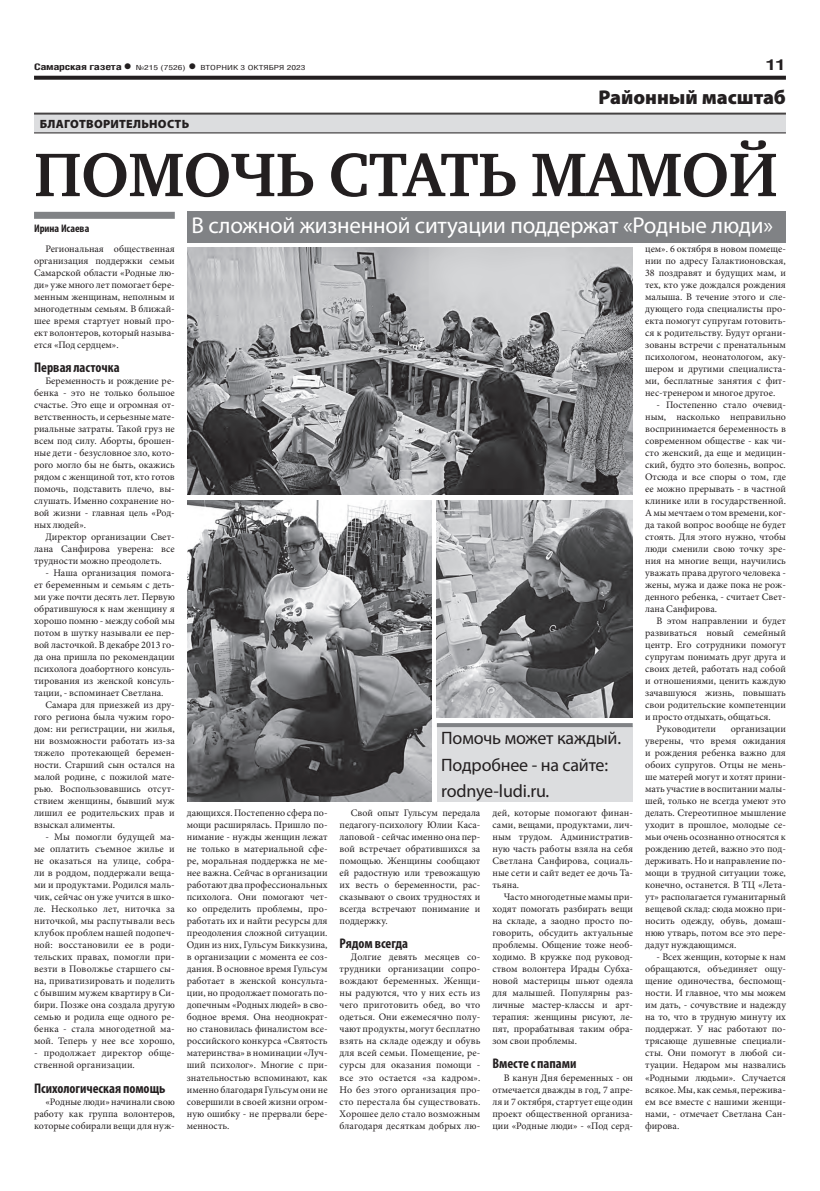
<style>
.page{position:relative;width:820px;height:1191px;background:#fff}
.page>*{position:absolute;margin:0;border:0;box-sizing:border-box;transform-origin:0 0}
.заголовок{font:700 63px "Charter C";letter-spacing:-.01em;color:#231f20}
.подзаголовок__копия{font:23px "Myriad Pro";letter-spacing:-.01em;color:#fff}
.рубрика{font:900 20px "Myriad Pro";color:#231f20}
.допблок_текст{font:18px/26.5px "Myriad Pro";letter-spacing:-.01em;color:#231f20}
.t1{font:700 15px "Helios Cond";color:#231f20;scale:1.4 1}
.ЗАГ_в_ТЕКСТЕ__копия{font:700 condensed 14px "Myriad Pro";color:#231f20}
.надзаголовок{font:900 12px "Myriad Pro";letter-spacing:.02em;color:#231f20}
.автор_чб{font:700 condensed 11px "Myriad Pro";color:#231f20}
.ОСНОВНОЙ__копия__8{font:10px/12px "Minion Pro";color:#231f20;text-align:justify}
.t2{font:700 9px "Helios Cond";letter-spacing:-.02em;color:#231f20;scale:1.4 1}
.t3{font:7px "Helios Cond";color:#231f20;scale:1.4 1}
.s1{font-size:16px}
.s2{font-weight:700;font-size:16px}
</style>
<div class="page">
<svg style="left:34px;top:76px;width:751px;height:4px;background:#322f2f"></svg>
<div style="left:34px;top:115px;width:751px;height:18px;background:#dcdddf"></div>
<hr style="left:34px;top:114px;width:751px;height:1px;background:#231f20">
<hr style="left:34px;top:133px;width:751px;height:1px;background:#231f20">
<div style="left:34px;top:212px;width:141px;height:7px;background:#808285"></div>
<hr style="left:34px;top:113px;width:751px;height:1px;background:#231f20">
<img style="left:187px;top:248px;width:445px;height:246px">
<div style="left:187px;top:211px;width:598px;height:31px;background:#808285"></div>
<div style="left:436px;top:726px;width:196px;height:75px;background:#dcdddf"></div>
<hr style="left:436px;top:723px;width:196px;height:4px;background:#808285">
<img style="left:187px;top:500px;width:244px;height:301px">
<img style="left:436px;top:500px;width:196px;height:217px">
<p class="t2" style="left:34px;top:61px;width:71px">Самарская газета<span class="s1">•</span></p>
<p class="t3" style="left:136px;top:63px;width:123px">№215 (7526) <span class="s2">•</span> ВТОРНИК 3 ОКТЯБРЯ 2023</p>
<p class="t1" style="left:765px;top:55px;width:16px">11</p>
<p class="рубрика" style="left:598px;top:85px;width:189px">Районный масштаб</p>
<p class="заголовок" style="left:34px;top:140px;width:745px">ПОМОЧЬ СТАТЬ МАМОЙ</p>
<p class="подзаголовок__копия" style="left:191px;top:212px;width:582px">В сложной жизненной ситуации поддержат «Родные люди»</p>
<p class="надзаголовок" style="left:40px;top:118px;width:151px">БЛАГОТВОРИТЕЛЬНОСТЬ</p>
<p class="автор_чб" style="left:34px;top:222px;width:57px">Ирина Исаева</p>
<p class="ОСНОВНОЙ__копия__8" style="left:34px;top:243px;width:142px;text-indent:11px">Региональная общественная организация поддержки семьи Самарской области «Родные лю&shy;ди» уже много лет помогает бере&shy;менным женщинам, неполным и многодетным семьям. В ближай&shy;шее время стартует новый про&shy;ект волонтеров, который называ&shy;ется «Под сердцем».</p>
<p class="ЗАГ_в_ТЕКСТЕ__копия" style="left:34px;top:359px;width:87px">Первая ласточка</p>
<p class="ОСНОВНОЙ__копия__8" style="left:34px;top:375px;width:142px;text-indent:11px">Беременность и рождение ре&shy;бенка - это не только большое счастье. Это еще и огромная от&shy;ветственность, и серьезные мате&shy;риальные затраты. Такой груз не всем под силу. Аборты, брошен&shy;ные дети - безусловное зло, кото&shy;рого могло бы не быть, окажись рядом с женщиной тот, кто готов помочь, подставить плечо, вы&shy;слушать. Именно сохранение но&shy;вой жизни - главная цель «Род&shy;ных людей».</p>
<p class="ОСНОВНОЙ__копия__8" style="left:34px;top:531px;width:142px;text-indent:11px">Директор организации Свет&shy;лана Санфирова уверена: все трудности можно преодолеть.</p>
<p class="ОСНОВНОЙ__копия__8" style="left:34px;top:567px;width:142px;text-indent:11px">- Наша организация помога&shy;ет беременным и семьям с деть&shy;ми уже почти десять лет. Первую обратившуюся к нам женщину я хорошо помню - между собой мы потом в шутку называли ее пер&shy;вой ласточкой. В декабре 2013 го&shy;да она пришла по рекомендации психолога доабортного консуль&shy;тирования из женской консуль&shy;тации, - вспоминает Светлана.</p>
<p class="ОСНОВНОЙ__копия__8" style="left:34px;top:699px;width:142px;text-indent:11px">Самара для приезжей из дру&shy;гого региона была чужим горо&shy;дом: ни регистрации, ни жилья, ни возможности работать из-за тяжело протекающей беремен&shy;ности. Старший сын остался на малой родине, с пожилой мате&shy;рью. Воспользовавшись отсут&shy;ствием женщины, бывший муж лишил ее родительских прав и взыскал алименты.</p>
<p class="ОСНОВНОЙ__копия__8" style="left:34px;top:831px;width:142px;text-indent:11px">- Мы помогли будущей ма&shy;ме оплатить съемное жилье и не оказаться на улице, собра&shy;ли в роддом, поддержали веща&shy;ми и продуктами. Родился маль&shy;чик, сейчас он уже учится в шко&shy;ле. Несколько лет, ниточка за ниточкой, мы распутывали весь клубок проблем нашей подопеч&shy;ной: восстановили ее в роди&shy;тельских правах, помогли при&shy;везти в Поволжье старшего сы&shy;на, приватизировать и поделить с бывшим мужем квартиру в Си&shy;бири. Позже она создала другую семью и родила еще одного ре&shy;бенка - стала многодетной ма&shy;мой. Теперь у нее все хорошо,</p>
<p class="ОСНОВНОЙ__копия__8" style="left:34px;top:1047px;width:142px">- продолжает директор обще&shy;ственной организации.</p>
<p class="ЗАГ_в_ТЕКСТЕ__копия" style="left:34px;top:1079px;width:133px">Психологическая помощь</p>
<p class="ОСНОВНОЙ__копия__8" style="left:34px;top:1095px;width:142px;text-indent:11px">«Родные люди» начинали свою работу как группа волонтеров, которые собирали вещи для нуж-</p>
<p class="ОСНОВНОЙ__копия__8" style="left:645px;top:243px;width:142px">цем». 6 октября в новом помеще&shy;нии по адресу Галактионовская, 38 поздравят и будущих мам, и тех, кто уже дождался рождения малыша. В течение этого и сле&shy;дующего года специалисты про&shy;екта помогут супругам готовить&shy;ся к родительству. Будут органи&shy;зованы встречи с пренатальным психологом, неонатологом, аку&shy;шером и другими специалиста&shy;ми, бесплатные занятия с фит&shy;нес-тренером и многое другое.</p>
<p class="ОСНОВНОЙ__копия__8" style="left:645px;top:399px;width:142px;text-indent:11px">- Постепенно стало очевид&shy;ным, насколько неправильно воспринимается беременность в современном обществе - как чи&shy;сто женский, да еще и медицин&shy;ский, будто это болезнь, вопрос.<br>Отсюда и все споры о том, где ее можно прерывать - в частной клинике или в государственной.<br>А мы мечтаем о том времени, ког&shy;да такой вопрос вообще не будет стоять. Для этого нужно, чтобы люди сменили свою точку зре&shy;ния на многие вещи, научились уважать права другого человека - жены, мужа и даже пока не рож&shy;денного ребенка, - считает Свет&shy;лана Санфирова.</p>
<p class="ОСНОВНОЙ__копия__8" style="left:645px;top:615px;width:142px;text-indent:11px">В этом направлении и будет развиваться новый семейный центр. Его сотрудники помогут супругам понимать друг друга и своих детей, работать над собой и отношениями, ценить каждую зачавшуюся жизнь, повышать свои родительские компетенции и просто отдыхать, общаться.</p>
<p class="ОСНОВНОЙ__копия__8" style="left:656px;top:723px;width:61px">Руководители</p>
<p class="ОСНОВНОЙ__копия__8" style="left:645px;top:723px;width:142px;text-indent:86px">организации уверены, что время ожидания и рождения ребенка важно для обоих супругов. Отцы не мень&shy;ше матерей могут и хотят прини&shy;мать участие в воспитании малы&shy;шей, только не всегда умеют это делать. Стереотипное мышление уходит в прошлое, молодые се&shy;мьи очень осознанно относятся к рождению детей, важно это под&shy;держивать. Но и направление по&shy;мощи в трудной ситуации тоже, конечно, останется. В ТЦ «Лета&shy;ут» располагается гуманитарный вещевой склад: сюда можно при&shy;носить одежду, обувь, домаш&shy;нюю утварь, потом все это пере&shy;дадут нуждающимся.</p>
<p class="ОСНОВНОЙ__копия__8" style="left:645px;top:951px;width:142px;text-indent:11px">- Всех женщин, которые к нам обращаются, объединяет ощу&shy;щение одиночества, беспомощ&shy;ности. И главное, что мы можем им дать, - сочувствие и надежду на то, что в трудную минуту их поддержат. У нас работают по&shy;трясающе душевные специали&shy;сты. Они помогут в любой си&shy;туации. Недаром мы назвались «Родными людьми». Случается всякое. Мы, как семья, пережива&shy;ем все вместе с нашими женщи&shy;нами, - отмечает Светлана Сан&shy;фирова.</p>
<p class="допблок_текст" style="left:441px;top:724px;width:181px">Помочь может каждый.<br>Подробнее - на сайте: rodnye-ludi.ru.</p>
<p class="ОСНОВНОЙ__копия__8" style="left:492px;top:807px;width:142px">дей, которые помогают финан&shy;сами, вещами, продуктами, лич&shy;ным трудом. Административ&shy;ную часть работы взяла на себя Светлана Санфирова, социаль&shy;ные сети и сайт ведет ее дочь Та&shy;тьяна.</p>
<p class="ОСНОВНОЙ__копия__8" style="left:492px;top:891px;width:142px;text-indent:11px">Часто многодетные мамы при&shy;ходят помогать разбирать вещи на складе, а заодно просто по&shy;говорить, обсудить актуальные проблемы. Общение тоже необ&shy;ходимо. В кружке под руковод&shy;ством волонтера Ирады Субха&shy;новой мастерицы шьют одеяла для малышей. Популярны раз&shy;личные мастер-классы и арт&shy;терапия: женщины рисуют, ле&shy;пят, прорабатывая таким обра&shy;зом свои проблемы.</p>
<p class="ЗАГ_в_ТЕКСТЕ__копия" style="left:492px;top:1055px;width:85px">Вместе с папами</p>
<p class="ОСНОВНОЙ__копия__8" style="left:492px;top:1071px;width:142px;text-indent:11px">В канун Дня беременных - он отмечается дважды в год, 7 апре&shy;ля и 7 октября, стартует еще один проект общественной организа&shy;ции «Родные люди» - «Под серд-</p>
<p class="ОСНОВНОЙ__копия__8" style="left:187px;top:807px;width:142px">дающихся. Постепенно сфера по&shy;мощи расширялась. Пришло по&shy;нимание - нужды женщин лежат не только в материальной сфе&shy;ре, моральная поддержка не ме&shy;нее важна. Сейчас в организации работают два профессиональных психолога. Они помогают чет&shy;ко определить проблемы, про&shy;работать их и найти ресурсы для преодоления сложной ситуации.<br>Один из них, Гульсум Биккузина, в организации с момента ее соз&shy;дания. В основное время Гульсум работает в женской консульта&shy;ции, но продолжает помогать по&shy;допечным «Родных людей» в сво&shy;бодное время. Она неоднократ&shy;но становилась финалистом все&shy;российского конкурса «Святость материнства» в номинации «Луч&shy;ший психолог». Многие с при&shy;знательностью вспоминают, как именно благодаря Гульсум они не совершили в своей жизни огром&shy;ную ошибку - не прервали бере&shy;менность.</p>
<p class="ОСНОВНОЙ__копия__8" style="left:339px;top:807px;width:142px;text-indent:11px">Свой опыт Гульсум передала педагогу-психологу Юлии Каса&shy;лаповой - сейчас именно она пер&shy;вой встречает обратившихся за помощью. Женщины сообщают ей радостную или тревожащую их весть о беременности, рас&shy;сказывают о своих трудностях и всегда встречают понимание и поддержку.</p>
<p class="ЗАГ_в_ТЕКСТЕ__копия" style="left:339px;top:935px;width:70px">Рядом всегда</p>
<p class="ОСНОВНОЙ__копия__8" style="left:339px;top:951px;width:142px;text-indent:11px">Долгие девять месяцев со&shy;трудники организации сопро&shy;вождают беременных. Женщи&shy;ны радуются, что у них есть из чего приготовить обед, во что одеться. Они ежемесячно полу&shy;чают продукты, могут бесплатно взять на складе одежду и обувь для всей семьи. Помещение, ре&shy;сурсы для оказания помощи - все это остается «за кадром».<br>Но без этого организация про&shy;сто перестала бы существовать.<br>Хорошее дело стало возможным благодаря десяткам добрых лю-</p>
</div>
